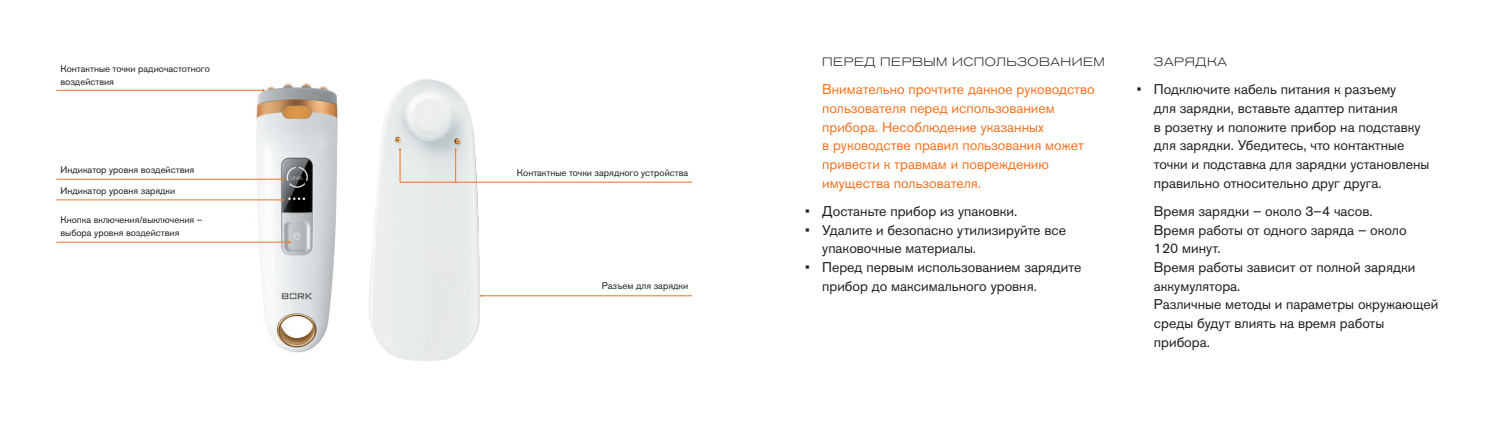
<style>
.page{position:relative;width:1497px;height:426px;background:#fff}
.page>*{position:absolute;margin:0;border:0;box-sizing:border-box;transform-origin:0 0}
.t1{font:14px/18.6px "Akzidenz Grotesk Pro";color:#231f20}
.t2{font:14px/18.6px "Akzidenz Grotesk Pro";color:#f47321}
.t3{font:300 expanded 12px "Akzidenz Grotesk Pro";letter-spacing:.04em;color:#231f20}
.t4{font:9.4px/12.2px "Akzidenz Grotesk Pro";color:#231f20}
</style>
<div class="page">
<img style="left:250px;top:83px;width:88px;height:270px">
<img style="left:369px;top:79px;width:111px;height:282px">
<hr style="left:57px;top:90px;width:206px;height:1px;background:#f47321">
<hr style="left:57px;top:241px;width:233px;height:1px;background:#f47321">
<hr style="left:481px;top:295px;width:211px;height:1px;background:#f47321">
<hr style="left:57px;top:199px;width:226px;height:1px;background:#f47321">
<hr style="left:57px;top:179px;width:226px;height:1px;background:#f47321">
<svg style="left:399px;top:148px;width:293px;height:34px"></svg>
<p class="t4" style="left:61px;top:63px;width:151px">Контактные точки радиочастотного воздействия</p>
<p class="t4" style="left:61px;top:163px;width:135px">Индикатор уровня воздействия</p>
<p class="t4" style="left:61px;top:184px;width:116px">Индикатор уровня зарядки</p>
<p class="t4" style="left:61px;top:214px;width:143px">Кнопка включения/выключения – выбора уровня воздействия</p>
<p class="t4" style="left:517px;top:166px;width:173px">Контактные точки зарядного устройства</p>
<p class="t4" style="left:602px;top:279px;width:88px">Разъем для зарядки</p>
<p class="t3" style="left:822px;top:54px;width:284px">ПЕРЕД ПЕРВЫМ ИСПОЛЬЗОВАНИЕМ</p>
<p class="t2" style="left:822px;top:80px;width:274px">Внимательно прочтите данное руководство пользователя перед использованием прибора. Несоблюдение указанных<br>в руководстве правил пользования может привести к травмам и повреждению имущества пользователя.</p>
<p class="t1" style="left:805px;top:201px;width:213px">• Достаньте прибор из упаковки.</p>
<p class="t1" style="left:822px;top:220px;width:245px;text-indent:-17px">• Удалите и безопасно утилизируйте все упаковочные материалы.</p>
<p class="t1" style="left:822px;top:257px;width:261px;text-indent:-17px">• Перед первым использованием зарядите прибор до максимального уровня.</p>
<p class="t3" style="left:1154px;top:54px;width:74px">ЗАРЯДКА</p>
<p class="t1" style="left:1154px;top:80px;width:277px;text-indent:-17px">• Подключите кабель питания к разъему<br>для зарядки, вставьте адаптер питания<br>в розетку и положите прибор на подставку для зарядки. Убедитесь, что контактные точки и подставка для зарядки установлены правильно относительно друг друга.</p>
<p class="t1" style="left:1154px;top:201px;width:286px">Время зарядки – около 3–4 часов.<br>Время работы от одного заряда – около<br>120 минут.<br>Время работы зависит от полной зарядки аккумулятора.<br>Различные методы и параметры окружающей среды будут влиять на время работы прибора.</p>
</div>
